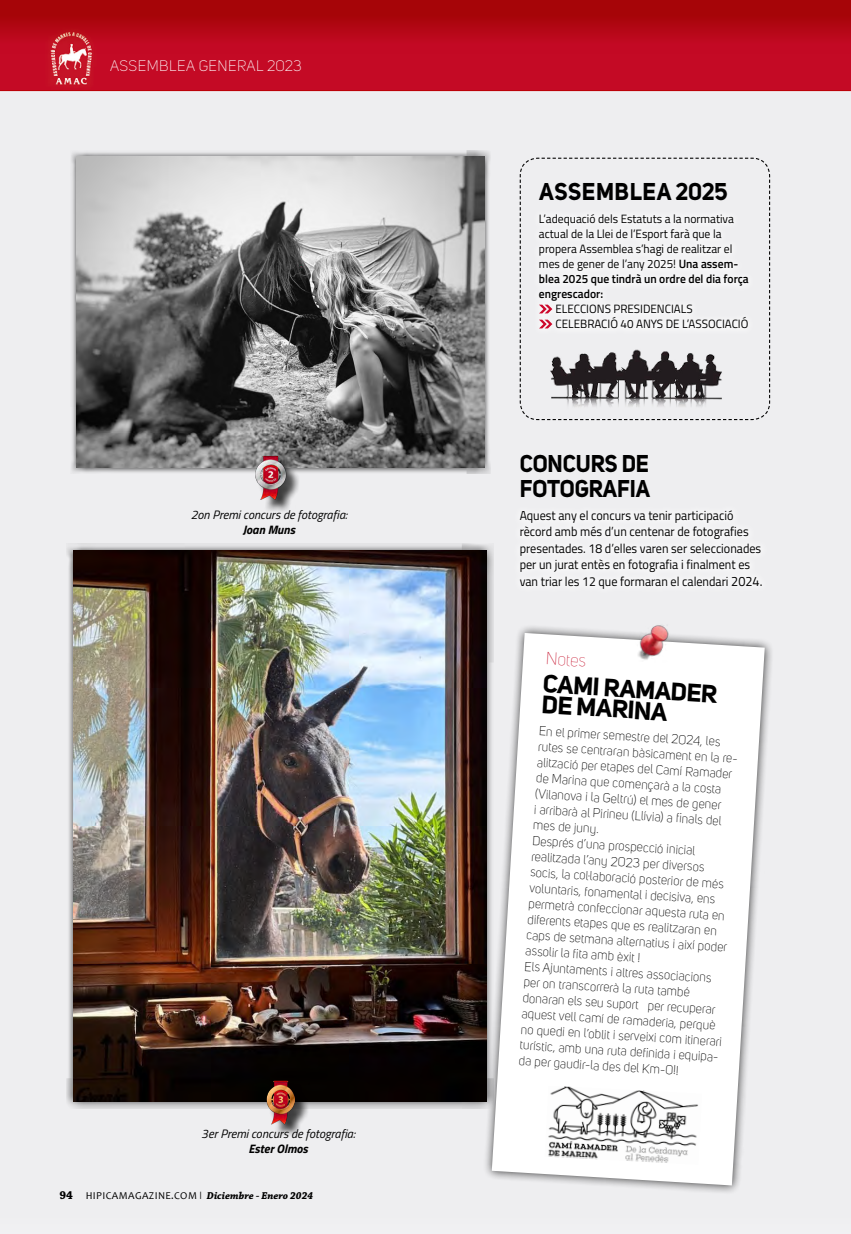
<style>
.page{position:relative;width:851px;height:1234px;background:#fff}
.page>*{position:absolute;margin:0;border:0;box-sizing:border-box;transform-origin:0 0}
.t1{font:700 24.9px/21px "Uni Sans";color:#000;scale:1.04 1}
.t2{font:700 24px/25.5px "Uni Sans";letter-spacing:-.005em;color:#000;scale:.94 1}
.t3{font:700 24px "Uni Sans";letter-spacing:.025em;color:#000}
.t4{font:100 17.25px "Uni Sans";color:#c40a25;scale:1.04 1}
.t5{font:300 15px "Uni Sans";letter-spacing:.03em;color:#fff}
.t6{font:13.05px/16.4px "Titillium Web";color:#000;scale:.94 1}
.t7{font:300 12.9px/15.8px "Uni Sans";color:#000}
.t8{font:italic 12.3px "Titillium Web";color:#000}
.t9{font:italic 700 12.3px "Titillium Web";color:#000}
.t10{font:12px/15px "Titillium Web";color:#000}
.t11{font:italic 700 10.5px "Chaparral Pro";color:#000}
.s1{font-style:normal;font-size:12px}
.s2{font-family:"Candara";font-weight:400;font-style:normal}
.s3{font-family:"Titillium Web";font-weight:300;font-style:normal}
.s4{font-weight:600}
.s5{font-size:13.5px}
</style>
<div class="page">
<img style="left:0;top:54px;width:850px;height:1179px">
<div style="left:0;top:0;width:850px;height:54px;background:linear-gradient(to bottom,#9f0301,#c60c29)"></div>
<div style="left:70px;top:150px;width:420px;height:324px;background:#000;opacity:.77"></div>
<img style="left:76px;top:156px;width:408px;height:312px">
<div style="left:66px;top:543px;width:427px;height:565px;background:#000;opacity:.77"></div>
<img style="left:73px;top:550px;width:413px;height:550px">
<div style="left:268px;top:1082px;width:41px;height:55px;background:#000;opacity:.75"></div>
<img style="left:264px;top:1080px;width:31px;height:43px">
<div style="left:258px;top:458px;width:42px;height:55px;background:#000;opacity:.75"></div>
<img style="left:255px;top:456px;width:32px;height:44px">
<div style="left:519px;top:432px;width:134px;height:49px;background:#eeeef0"></div>
<div style="left:519px;top:457px;width:130px;height:49px;background:#eeeef0"></div>
<div style="left:512px;top:503px;width:257px;height:93px;background:#f3f3f5"></div>
<div style="left:482px;top:623px;width:292px;height:571px;background:#000;opacity:.75"></div>
<svg style="left:491px;top:632px;width:273px;height:553px"></svg>
<img style="left:631px;top:620px;width:44px;height:45px">
<img style="left:544px;top:1085px;width:158px;height:79px">
<svg style="left:519px;top:157px;width:251px;height:263px"></svg>
<img style="left:533px;top:343px;width:198px;height:67px">
<p class="t5" style="left:110px;top:58px;width:193px">ASSEMBLEA GENERAL 2023</p>
<p class="t8" style="left:191px;top:506px;width:158px">2on Premi concurs de fotografia:</p>
<p class="t9" style="left:243px;top:520px;width:54px">Joan Muns</p>
<p class="t8" style="left:201px;top:1124px;width:155px">3er Premi concurs de fotografia:</p>
<p class="t9" style="left:248px;top:1138px;width:61px">Ester Olmos</p>
<p class="t11" style="left:60px;top:1189px;width:255px"><span class="s1">94</span> <span class="s2">HIPICAMAGAZINE.COM</span> <span class="s3">I</span> Diciembre - Enero 2024</p>
<h2 class="t3" style="left:539px;top:176px;width:190px">ASSEMBLEA 2025</h2>
<p class="t10" style="left:539px;top:211px;width:211px">L’adequació dels Estatuts a la normativa actual de la Llei de l’Esport farà que la propera Assemblea s’hagi de realitzar el mes de gener de l’any 2025! <span class="s4">Una assem&shy;blea 2025 que tindrà un ordre del dia força engrescador:</span></p>
<p class="t10" style="left:555px;top:301px;width:194px">ELECCIONS PRESIDENCIALS<br>CELEBRACIÓ 40 ANYS DE L’ASSOCIACIÓ</p>
<h2 class="t2" style="left:519px;top:450px;width:140px">CONCURS DE<br>FOTOGRAFIA</h2>
<p class="t6" style="left:519px;top:506px;width:260px">Aquest any el concurs va tenir participació rècord amb més d’un centenar de fotografies presentades. 18 d’elles varen ser seleccionades per un jurat entès en fotografia i finalment es van triar les 12 que formaran el calendari <span class="s5">2024.</span></p>
<h3 class="t4" style="left:546px;top:648px;width:40px;rotate:3deg">Notes</h3>
<h1 class="t1" style="left:543px;top:672px;width:170px;rotate:4deg">CAMI RAMADER<br>DE MARINA</h1>
<p class="t7" style="left:539px;top:722px;width:206px;rotate:4deg">En el primer semestre del 2024, les rutes se centraran bàsicament en la re&shy;alització per etapes del Camí Ramader de Marina que començarà a la costa (Vilanova i la Geltrú) el mes de gener<br>i arribarà al Pirineu (Llívia) a fi nals del mes de juny.<br>Després d’una prospecció inicial realitzada l’any 2023 per diversos socis, la col·laboració posterior de més voluntaris, fonamental i decisiva, ens permetrà confeccionar aquesta ruta en diferents etapes que es realitzaran en caps de setmana alternatius i així poder assolir la fi ta amb èxit !<br>Els Ajuntaments i altres associacions per on transcorrerà la ruta també donaran els seu suport per recuperar aquest vell camí de ramaderia, perquè no quedi en l’oblit i serveixi com itinerari turístic, amb una ruta defi nida i equipa&shy;da per gaudir-la des del Km-0!!</p>
</div>
